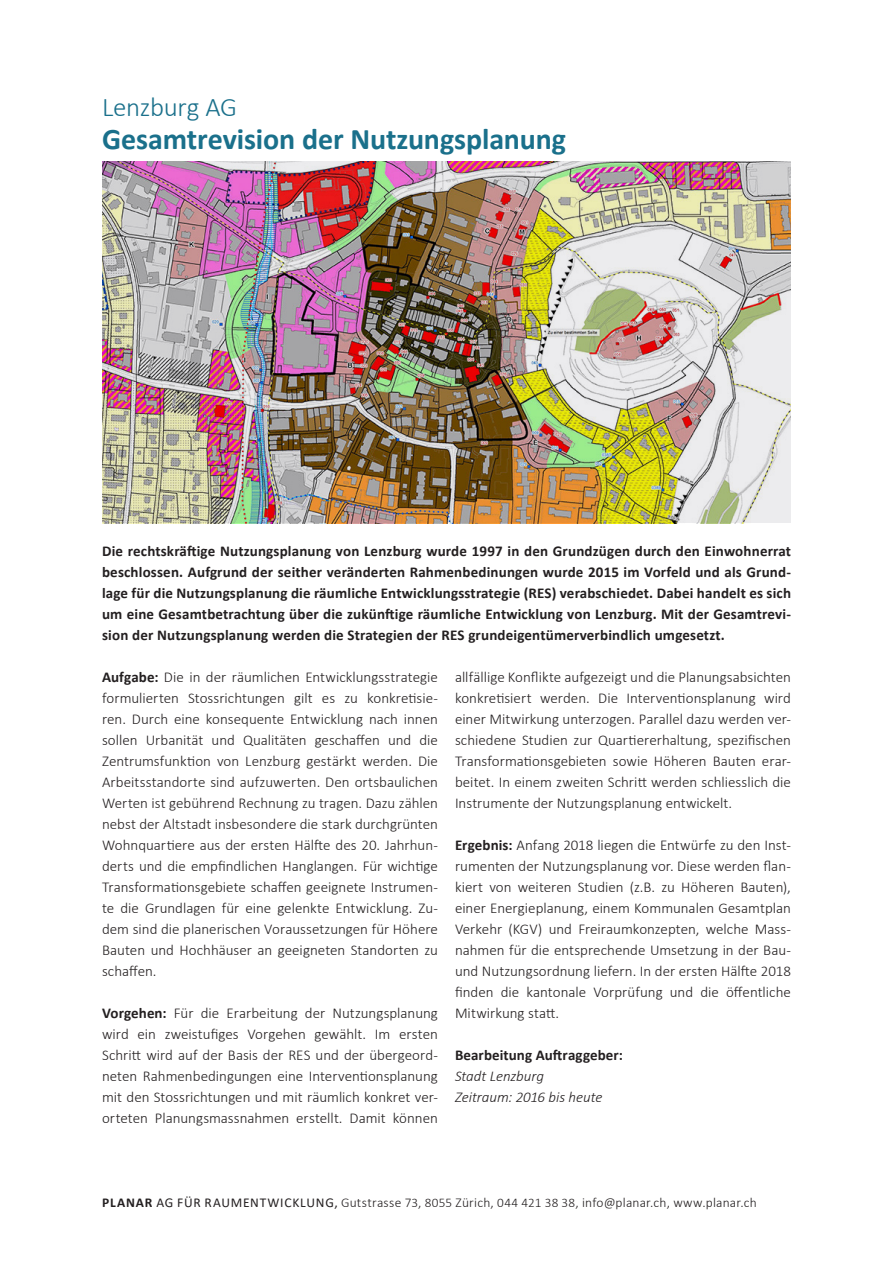
<style>
.page{position:relative;width:893px;height:1263px;background:#fff}
.page>*{position:absolute;margin:0;border:0;box-sizing:border-box;transform-origin:0 0}
.t1{font:700 30px "Calibri";letter-spacing:-.005em;color:#1a708b}
.t2{font:300 27px "Calibri";letter-spacing:-.01em;color:#1a708b}
.t3{font:300 15px/21px "Calibri";color:#231f20;text-align:justify}
.t4{font:700 15px/21px "Calibri";letter-spacing:.01em;color:#231f20;text-align:justify}
.t5{font:italic 300 15px "Calibri";letter-spacing:-.005em;color:#231f20}
.t6{font:300 13.5px "Calibri";letter-spacing:.015em;color:#231f20}
.s1{font-weight:700}
.s2{font-weight:400}
.s3{font-size:13.2px}
</style>
<div class="page">
<img style="left:102px;top:162px;width:689px;height:361px">
<p class="t2" style="left:102px;top:90px;width:137px">Lenzburg AG</p>
<p class="t1" style="left:102px;top:118px;width:465px">Gesamtrevision der Nutzungsplanung</p>
<p class="t4" style="left:102px;top:540px;width:690px">Die rechtskräftige Nutzungsplanung von Lenzburg wurde 1997 in den Grundzügen durch den Einwohnerrat beschlossen. Aufgrund der seither veränderten Rahmenbedinungen wurde 2015 im Vorfeld und als Grund&shy;lage für die Nutzungsplanung die räumliche Entwicklungsstrategie (RES) verabschiedet. Dabei handelt es sich um eine Gesamtbetrachtung über die zukünftige räumliche Entwicklung von Lenzburg. Mit der Gesamtrevi&shy;sion der Nutzungsplanung werden die Strategien der RES grundeigentümerverbindlich umgesetzt.</p>
<p class="t3" style="left:102px;top:666px;width:337px"><span class="s1">Aufgabe:</span> Die in der räumlichen Entwicklungsstrategie formulierten Stossrichtungen gilt es zu konkretisie&shy;ren. Durch eine konsequente Entwicklung nach innen sollen Urbanität und Qualitäten geschaffen und die Zentrumsfunktion von Lenzburg gestärkt werden. Die Arbeitsstandorte sind aufzuwerten. Den ortsbaulichen Werten ist gebührend Rechnung zu tragen. Dazu zählen nebst der Altstadt insbesondere die stark durchgrünten Wohnquartiere aus der ersten Hälfte des 20. Jahrhun&shy;derts und die empfindlichen Hanglangen. Für wichtige Transformationsgebiete schaffen geeignete Instrumen&shy;te die Grundlagen für eine gelenkte Entwicklung. Zu&shy;dem sind die planerischen Voraussetzungen für Höhere Bauten und Hochhäuser an geeigneten Standorten zu schaffen.</p>
<p class="t3" style="left:102px;top:1002px;width:337px"><span class="s1">Vorgehen:</span> Für die Erarbeitung der Nutzungsplanung wird ein zweistufiges Vorgehen gewählt. Im ersten Schritt wird auf der Basis der RES und der übergeord&shy;neten Rahmenbedingungen eine Interventionsplanung mit den Stossrichtungen und mit räumlich konkret ver&shy;orteten Planungsmassnahmen erstellt. Damit können</p>
<p class="t3" style="left:455px;top:666px;width:337px">allfällige Konflikte aufgezeigt und die Planungsabsichten konkretisiert werden. Die Interventionsplanung wird einer Mitwirkung unterzogen. Parallel dazu werden ver&shy;schiedene Studien zur Quartiererhaltung, spezifischen Transformationsgebieten sowie Höheren Bauten erar&shy;beitet. In einem zweiten Schritt werden schliesslich die Instrumente der Nutzungsplanung entwickelt.</p>
<p class="t3" style="left:455px;top:834px;width:337px"><span class="s1">Ergebnis:</span> Anfang 2018 liegen die Entwürfe zu den Inst&shy;rumenten der Nutzungsplanung vor. Diese werden flan&shy;kiert von weiteren Studien (z.B. zu Höheren Bauten), einer Energieplanung, einem Kommunalen Gesamtplan Verkehr (KGV) und Freiraumkonzepten, welche Mass&shy;nahmen für die entsprechende Umsetzung in der Bau&shy;und Nutzungsordnung liefern. In der ersten Hälfte 2018 finden die kantonale Vorprüfung und die öffentliche Mitwirkung statt.</p>
<p class="t4" style="left:455px;top:1044px;width:170px">Bearbeitung Auftraggeber:</p>
<p class="t5" style="left:455px;top:1066px;width:91px">Stadt Lenzburg</p>
<p class="t5" style="left:455px;top:1087px;width:149px">Zeitraum: 2016 bis heute</p>
<p class="t6" style="left:102px;top:1194px;width:656px"><span class="s1">PLANAR</span> <span class="s2">AG FÜR RAUMENTWICKLUNG,</span> Gutstrasse <span class="s3">73</span>, <span class="s3">8055</span> Zürich, <span class="s3">044 421 38 38</span>, info@planar.ch, www.planar.ch</p>
</div>
